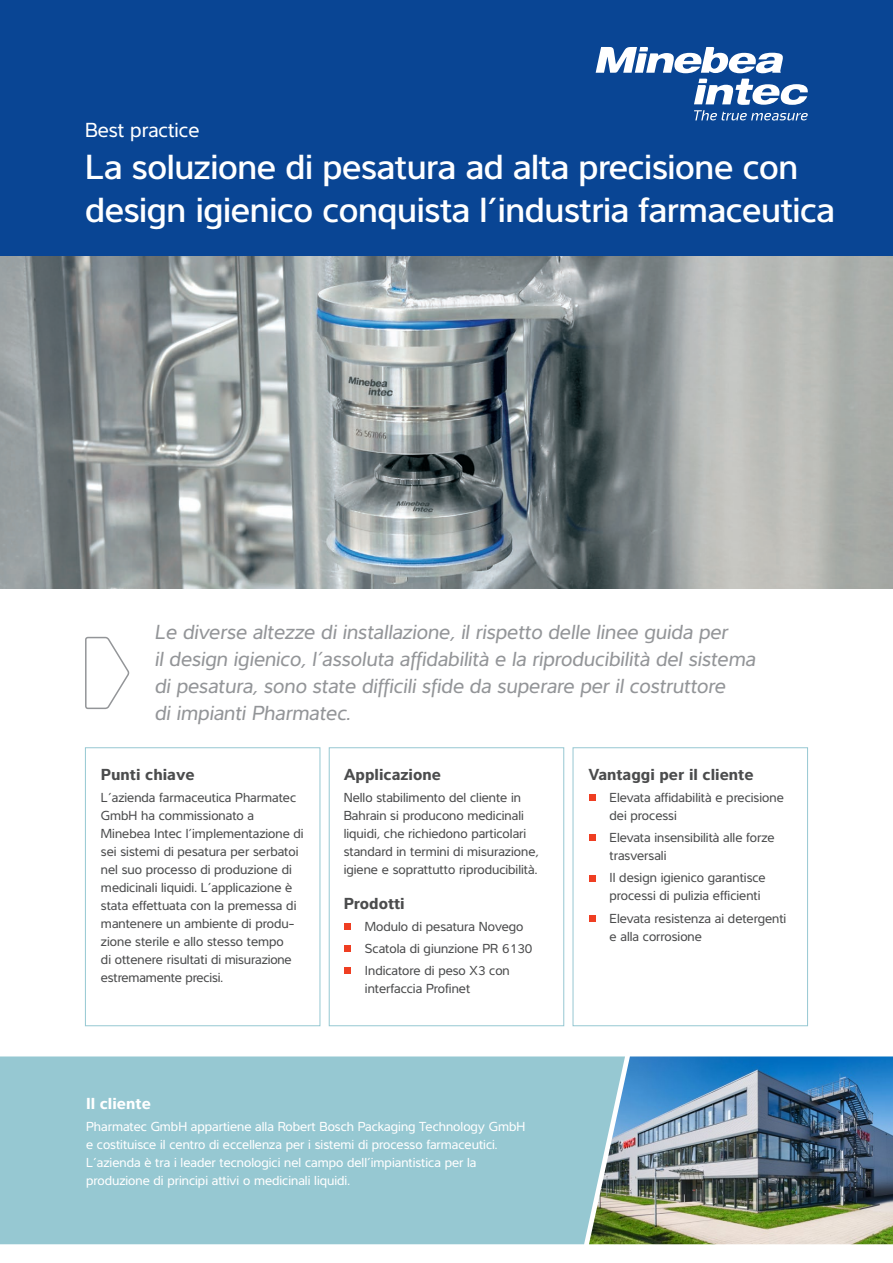
<style>
.page{position:relative;width:893px;height:1263px;background:#fff}
.page>*{position:absolute;margin:0;border:0;box-sizing:border-box;transform-origin:0 0}
.t1{font:500 36px/43.2px "Interval Pro";letter-spacing:-.01em;color:#fff}
.t2{font:italic 21px/27px "Interval Pro";color:#939598}
.t3{font:21px "Interval Pro";color:#fff}
.t4{font:700 16.5px "Interval Pro";color:#4b4c4d}
.t5{font:700 16.5px "Interval Pro";color:#fff}
.t6{font:13.5px/18px "Interval Pro";color:#4b4c4d}
.t7{font:13.5px/18px "Interval Pro";color:#fff}
</style>
<div class="page">
<div style="left:0;top:1056px;width:589px;height:188px;background:#96c8d2"></div>
<svg style="left:85px;top:636px;width:45px;height:74px"></svg>
<div style="left:0;top:0;width:893px;height:261px;background:#094594"></div>
<img style="left:0;top:256px;width:893px;height:332px">
<img style="left:589px;top:1056px;width:304px;height:188px">
<svg style="left:596px;top:47px;width:187px;height:26px"></svg>
<svg style="left:694px;top:79px;width:114px;height:42px"></svg>
<div style="left:85px;top:747px;width:235px;height:279px;border:1px solid #96c8d2"></div>
<div style="left:329px;top:747px;width:235px;height:279px;border:1px solid #96c8d2"></div>
<div style="left:573px;top:747px;width:235px;height:279px;border:1px solid #96c8d2"></div>
<div style="left:344px;top:923px;width:7px;height:7px;background:#ef3e22"></div>
<div style="left:344px;top:945px;width:7px;height:7px;background:#ef3e22"></div>
<div style="left:344px;top:967px;width:7px;height:7px;background:#ef3e22"></div>
<div style="left:589px;top:794px;width:6px;height:7px;background:#ef3e22"></div>
<div style="left:589px;top:834px;width:6px;height:7px;background:#ef3e22"></div>
<div style="left:589px;top:874px;width:6px;height:7px;background:#ef3e22"></div>
<div style="left:589px;top:915px;width:6px;height:7px;background:#ef3e22"></div>
<h2 class="t3" style="left:85px;top:114px;width:116px">Best practice</h2>
<h1 class="t1" style="left:85px;top:141px;width:751px">La soluzione di pesatura ad alta precisione con design igienico conquista l’industria farmaceutica</h1>
<p class="t2" style="left:154px;top:617px;width:602px">Le diverse altezze di installazione, il rispetto delle linee guida per<br>il design igienico, l’assoluta affidabilità e la riproducibilità del sistema di pesatura, sono state difficili sfide da superare per il costruttore<br>di impianti Pharmatec.</p>
<p class="t4" style="left:101px;top:761px;width:95px">Punti chiave</p>
<p class="t6" style="left:101px;top:788px;width:204px">L’azienda farmaceutica Pharmatec GmbH ha commissionato a Minebea Intec l’implementazione di sei sistemi di pesatura per serbatoi nel suo processo di produzione di medicinali liquidi. L’applicazione è stata effettuata con la premessa di mantenere un ambiente di produ&shy;zione sterile e allo stesso tempo<br>di ottenere risultati di misurazione estremamente precisi.</p>
<p class="t4" style="left:344px;top:761px;width:99px">Applicazione</p>
<p class="t6" style="left:344px;top:788px;width:197px">Nello stabilimento del cliente in Bahrain si producono medicinali liquidi, che richiedono particolari standard in termini di misurazione, igiene e soprattutto riproducibilità.</p>
<p class="t4" style="left:344px;top:890px;width:63px">Prodotti</p>
<p class="t6" style="left:365px;top:914px;width:169px;line-height:22.2px">Modulo di pesatura Novego<br>Scatola di giunzione PR 6130<br>Indicatore di peso X3 con</p>
<p class="t6" style="left:365px;top:979px;width:107px">interfaccia Profinet</p>
<p class="t5" style="left:86px;top:1090px;width:66px">Il cliente</p>
<p class="t7" style="left:86px;top:1117px;width:441px">Pharmatec GmbH appartiene alla Robert Bosch Packaging Technology GmbH e costituisce il centro di eccellenza per i sistemi di processo farmaceutici.<br>L’azienda è tra i leader tecnologici nel campo dell’impiantistica per la produzione di principi attivi o medicinali liquidi.</p>
<p class="t4" style="left:589px;top:761px;width:167px">Vantaggi per il cliente</p>
<p class="t6" style="left:610px;top:788px;width:176px">Elevata affidabilità e precisione dei processi</p>
<p class="t6" style="left:610px;top:828px;width:167px">Elevata insensibilità alle forze trasversali</p>
<p class="t6" style="left:610px;top:868px;width:158px">Il design igienico garantisce processi di pulizia efficienti</p>
<p class="t6" style="left:610px;top:908px;width:178px">Elevata resistenza ai detergenti e alla corrosione</p>
</div>
